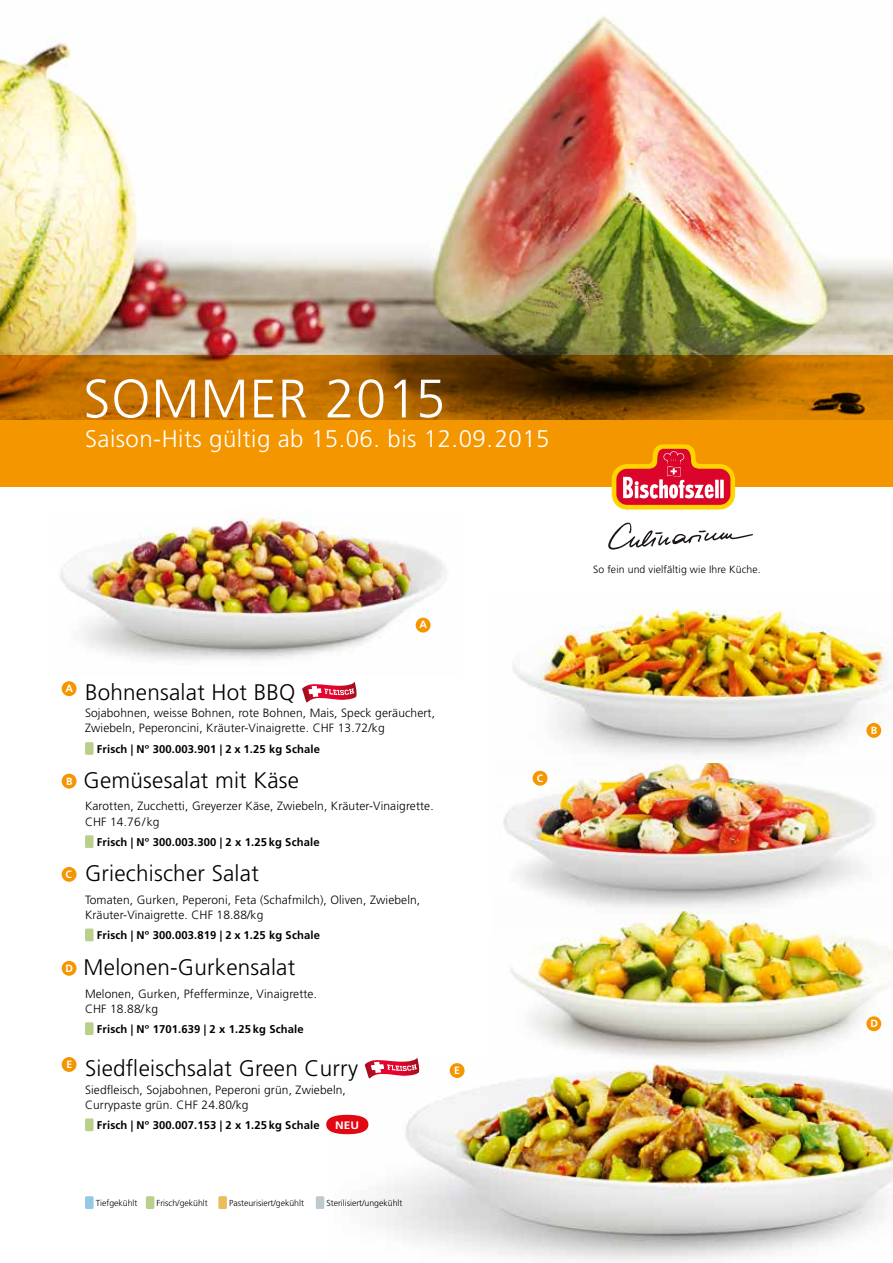
<style>
.page{position:relative;width:893px;height:1263px;background:#fff}
.page>*{position:absolute;margin:0;border:0;box-sizing:border-box;transform-origin:0 0}
.t1{font:300 54px "Frutiger LT Std";letter-spacing:.02em;color:#fff}
.t2{font:300 24px "Frutiger LT Std";letter-spacing:.02em;color:#fff}
.t3{font:300 22.5px "Frutiger LT Std";letter-spacing:.01em;color:#000}
.t4{font:300 12px/15.3px "Frutiger LT Std";letter-spacing:.01em;color:#000}
.t5{font:700 11.25px "Frutiger LT Std";letter-spacing:.01em;color:#000}
.t6{font:700 10.8px "Frutiger LT Std";color:#fff;scale:1.11 1}
.t7{font:300 10.5px "Frutiger LT Std";letter-spacing:.01em;color:#000}
.t8{font:700 10.5px "Frutiger LT Std";color:#fff}
.t9{font:300 8.7px "Frutiger LT Std";color:#000}
.s1{font-weight:700;font-size:10.5px;color:#fff}
</style>
<div class="page">
<img style="left:0;top:15px;width:893px;height:340px">
<svg style="left:0;top:355px;width:893px;height:132px;background:#c67700"></svg>
<svg style="left:608px;top:522px;width:145px;height:28px"></svg>
<svg style="left:612px;top:444px;width:123px;height:65px;background:#ec7039"></svg>
<img style="left:511px;top:929px;width:382px;height:130px">
<img style="left:513px;top:608px;width:379px;height:147px">
<img style="left:503px;top:763px;width:372px;height:166px">
<img style="left:60px;top:511px;width:387px;height:150px">
<img style="left:327px;top:1062px;width:566px;height:200px">
<div style="left:85px;top:742px;width:9px;height:13px;background:#bad08a"></div>
<svg style="left:302px;top:681px;width:55px;height:22px"></svg>
<div style="left:85px;top:835px;width:9px;height:13px;background:#bad08a"></div>
<div style="left:146px;top:1196px;width:8px;height:13px;background:#bad08a"></div>
<div style="left:316px;top:1196px;width:8px;height:13px;background:#bfc9d0"></div>
<div style="left:218px;top:1196px;width:9px;height:13px;background:#edbc5b"></div>
<div style="left:85px;top:1196px;width:9px;height:13px;background:#95c8e4"></div>
<div style="left:62px;top:681px;width:15px;height:15px;background:#f49600;border-radius:50%"></div>
<div style="left:62px;top:774px;width:15px;height:14px;background:#f49600;border-radius:50%"></div>
<div style="left:85px;top:928px;width:9px;height:13px;background:#bad08a"></div>
<div style="left:62px;top:867px;width:15px;height:15px;background:#f49600;border-radius:50%"></div>
<div style="left:85px;top:1022px;width:9px;height:13px;background:#bad08a"></div>
<div style="left:62px;top:961px;width:15px;height:15px;background:#f49600;border-radius:50%"></div>
<div style="left:85px;top:1118px;width:9px;height:13px;background:#bad08a"></div>
<div style="left:326px;top:1115px;width:42px;height:19px;background:#e30613;border-radius:50%"></div>
<svg style="left:364px;top:1057px;width:56px;height:22px"></svg>
<div style="left:62px;top:1057px;width:15px;height:15px;background:#f49600;border-radius:50%"></div>
<div style="left:416px;top:618px;width:15px;height:14px;background:#f49600;border-radius:50%"></div>
<div style="left:866px;top:723px;width:15px;height:15px;background:#f49600;border-radius:50%"></div>
<div style="left:533px;top:771px;width:14px;height:15px;background:#f49600;border-radius:50%"></div>
<div style="left:866px;top:1016px;width:15px;height:15px;background:#f49600;border-radius:50%"></div>
<div style="left:450px;top:1063px;width:15px;height:15px;background:#f49600;border-radius:50%"></div>
<h1 class="t1" style="left:83px;top:368px;width:364px">SOMMER 2015</h1>
<h2 class="t2" style="left:85px;top:425px;width:466px">Saison-Hits gültig ab 15.06. bis 12.09.2015</h2>
<p class="t8" style="left:419px;top:618px;width:9px">A</p>
<p class="t8" style="left:65px;top:682px;width:9px">A</p>
<p class="t8" style="left:66px;top:775px;width:8px">B</p>
<h3 class="t3" style="left:85px;top:679px;width:212px">Bohnensalat Hot BBQ</h3>
<p class="t4" style="left:85px;top:705px;width:352px">Sojabohnen, weisse Bohnen, rote Bohnen, Mais, Speck geräuchert,<br>Zwiebeln, Peperoncini, Kräuter-Vinaigrette. CHF 13.72/kg</p>
<p class="t5" style="left:97px;top:742px;width:225px">Frisch | Nº 300.003.901 | 2 x 1.25 kg Schale</p>
<h3 class="t3" style="left:84px;top:767px;width:217px">Gemüsesalat mit Käse</h3>
<p class="t4" style="left:85px;top:799px;width:350px">Karotten, Zucchetti, Greyerzer Käse, Zwiebeln, Kräuter-Vinaigrette.<br>CHF 14.76/kg</p>
<p class="t5" style="left:97px;top:835px;width:224px">Frisch | Nº 300.003.300 | 2 x 1.25 kg Schale</p>
<h3 class="t3" style="left:65px;top:860px;width:195px"><span class="s1">C</span> Griechischer Salat</h3>
<p class="t4" style="left:85px;top:892px;width:337px">Tomaten, Gurken, Peperoni, Feta (Schafmilch), Oliven, Zwiebeln,<br>Kräuter-Vinaigrette. CHF 18.88/kg</p>
<p class="t5" style="left:97px;top:928px;width:225px">Frisch | Nº 300.003.819 | 2 x 1.25 kg Schale</p>
<h3 class="t3" style="left:65px;top:954px;width:231px"><sup>D</sup> Melonen-Gurkensalat</h3>
<p class="t8" style="left:66px;top:1058px;width:7px">E</p>
<p class="t4" style="left:85px;top:987px;width:234px;line-height:14.4px">Melonen, Gurken, Pfefferminze, Vinaigrette.<br>CHF 18.88/kg</p>
<p class="t5" style="left:97px;top:1022px;width:208px">Frisch | Nº 1701.639 | 2 x 1.25 kg Schale</p>
<h3 class="t3" style="left:85px;top:1055px;width:274px">Siedfleischsalat Green Curry</h3>
<p class="t4" style="left:85px;top:1083px;width:262px;line-height:14.4px">Siedfleisch, Sojabohnen, Peperoni grün, Zwiebeln,<br>Currypaste grün. CHF 24.80/kg</p>
<p class="t5" style="left:97px;top:1118px;width:224px">Frisch | Nº 300.007.153 | 2 x 1.25 kg Schale</p>
<p class="t6" style="left:335px;top:1119px;width:23px">NEU</p>
<p class="t8" style="left:454px;top:1064px;width:7px">E</p>
<p class="t9" style="left:96px;top:1198px;width:43px">Tiefgekühlt</p>
<p class="t9" style="left:157px;top:1198px;width:53px">Frisch/gekühlt</p>
<p class="t9" style="left:229px;top:1198px;width:76px">Pasteurisiert/gekühlt</p>
<p class="t9" style="left:326px;top:1198px;width:77px">Sterilisiert/ungekühlt</p>
<p class="t8" style="left:537px;top:772px;width:8px">C</p>
<p class="t7" style="left:593px;top:564px;width:169px">So fein und vielfältig wie Ihre Küche.</p>
<p class="t8" style="left:871px;top:724px;width:8px">B</p>
<p class="t8" style="left:870px;top:1017px;width:9px">D</p>
</div>
